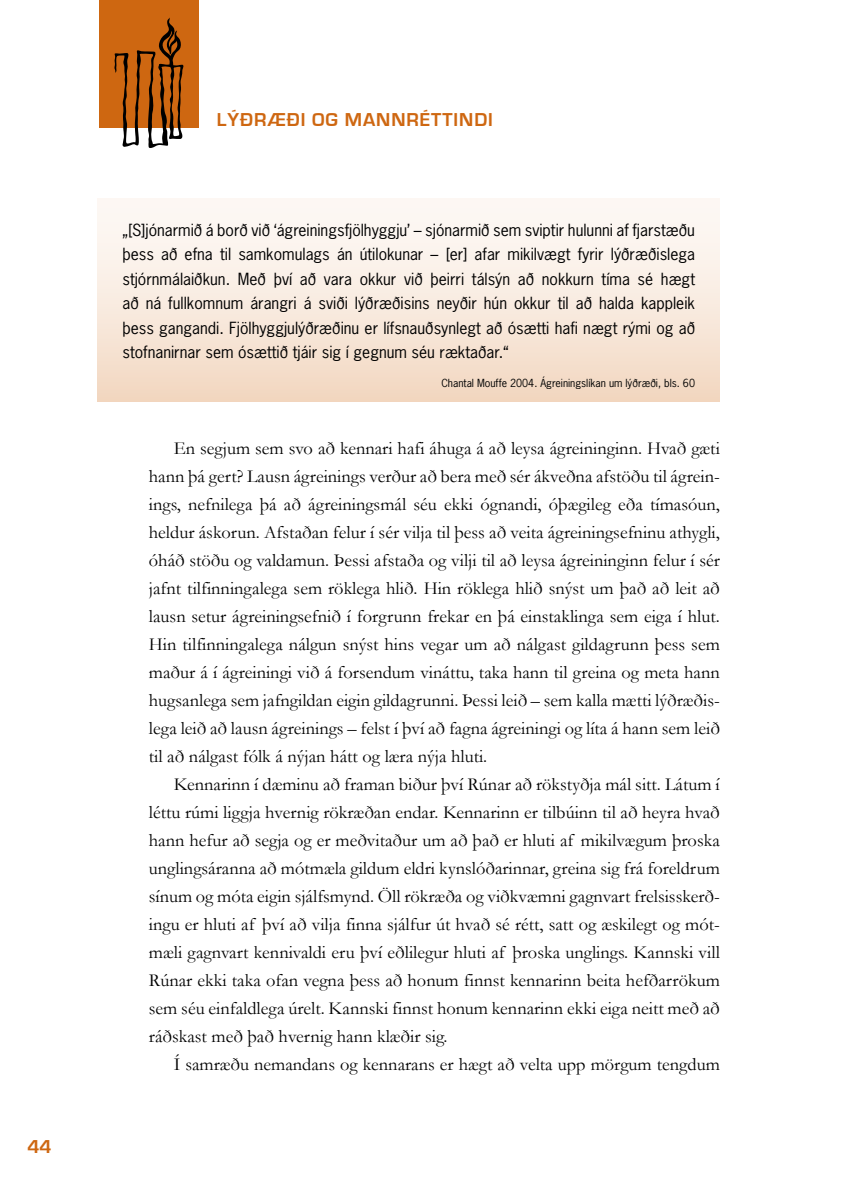
<style>
.page{position:relative;width:844px;height:1191px;background:#fff}
.page>*{position:absolute;margin:0;border:0;box-sizing:border-box;transform-origin:0 0}
.t1{font:700 19.25px "Eurostile";color:#ce6711}
.t2{font:18.38px/28px "Garamond";color:#000}
.t3{font:15.75px/24.5px "News Gothic Std";color:#000;text-align:justify}
.t4{font:10.5px "News Gothic Std";color:#000}
</style>
<div class="page">
<div style="left:99px;top:0;width:99px;height:128px;background:#ce6711"></div>
<svg style="left:114px;top:17px;width:70px;height:131px"></svg>
<div style="left:98px;top:198px;width:621px;height:204px;background:linear-gradient(to bottom,#fefcfa,#f3d9c3)"></div>
<p class="t1" style="left:27px;top:1136px;width:26px">44</p>
<p class="t1" style="left:217px;top:109px;width:25px">LÝÐRÆÐI</p>
<p class="t1" style="left:312px;top:109px;width:46px">OG MANNRÉTTINDI</p>
<p class="t3" style="left:122px;top:217px;width:574px">„[S]jónarmið á borð við ‘ágreiningsfjölhyggju’ – sjónarmið sem sviptir hulunni af fjarstæðu þess að efna til samkomulags án útilokunar – [er] afar mikilvægt fyrir lýðræðislega stjórnmálaiðkun. Með því að vara okkur við þeirri tálsýn að nokkurn tíma sé hægt að ná fullkomnum árangri á sviði lýðræðisins neyðir hún okkur til að halda kappleik þess gangandi. Fjölhyggjulýðræðinu er lífsnauðsynlegt að ósætti hafi nægt rými og að stofnanirnar sem ósættið tjáir sig í gegnum séu ræktaðar.“</p>
<p class="t4" style="left:441px;top:376px;width:255px">Chantal Mouffe 2004. Ágreiningslíkan um lýðræði, bls. 60</p>
<p class="t2" style="left:149px;top:433px;width:572px;text-indent:25px">En segjum sem svo að kennari hafi áhuga á að leysa ágreininginn. Hvað gæti hann þá gert? Lausn ágreinings verður að bera með sér ákveðna afstöðu til ágrein&shy;ings, nefnilega þá að ágreiningsmál séu ekki ógnandi, óþægileg eða tímasóun, heldur áskorun. Afstaðan felur í sér vilja til þess að veita ágreiningsefninu athygli, óháð stöðu og valdamun. Þessi afstaða og vilji til að leysa ágreininginn felur í sér jafnt tilfinningalega sem röklega hlið. Hin röklega hlið snýst um það að leit að lausn setur ágreiningsefnið í forgrunn frekar en þá einstaklinga sem eiga í hlut.<br>Hin tilfinningalega nálgun snýst hins vegar um að nálgast gildagrunn þess sem maður á í ágreiningi við á forsendum vináttu, taka hann til greina og meta hann hugsanlega sem jafngildan eigin gildagrunni. Þessi leið – sem kalla mætti lýðræðis&shy;lega leið að lausn ágreinings – felst í því að fagna ágreiningi og líta á hann sem leið til að nálgast fólk á nýjan hátt og læra nýja hluti.</p>
<p class="t2" style="left:149px;top:770px;width:572px;text-align:justify;text-indent:25px">Kennarinn í dæminu að framan biður því Rúnar að rökstyðja mál sitt. Látum í léttu rúmi liggja hvernig rökræðan endar. Kennarinn er tilbúinn til að heyra hvað hann hefur að segja og er meðvitaður um að það er hluti af mikilvægum þroska unglingsáranna að mótmæla gildum eldri kynslóðarinnar, greina sig frá foreldrum sínum og móta eigin sjálfsmynd. Öll rökræða og viðkvæmni gagnvart frelsisskerð&shy;ingu er hluti af því að vilja finna sjálfur út hvað sé rétt, satt og æskilegt og mót&shy;mæli gagnvart kennivaldi eru því eðlilegur hluti af þroska unglings. Kannski vill Rúnar ekki taka ofan vegna þess að honum finnst kennarinn beita hefðarrökum sem séu einfaldlega úrelt. Kannski finnst honum kennarinn ekki eiga neitt með að ráðskast með það hvernig hann klæðir sig.</p>
<p class="t2" style="left:174px;top:1050px;width:547px">Í samræðu nemandans og kennarans er hægt að velta upp mörgum tengdum</p>
</div>
